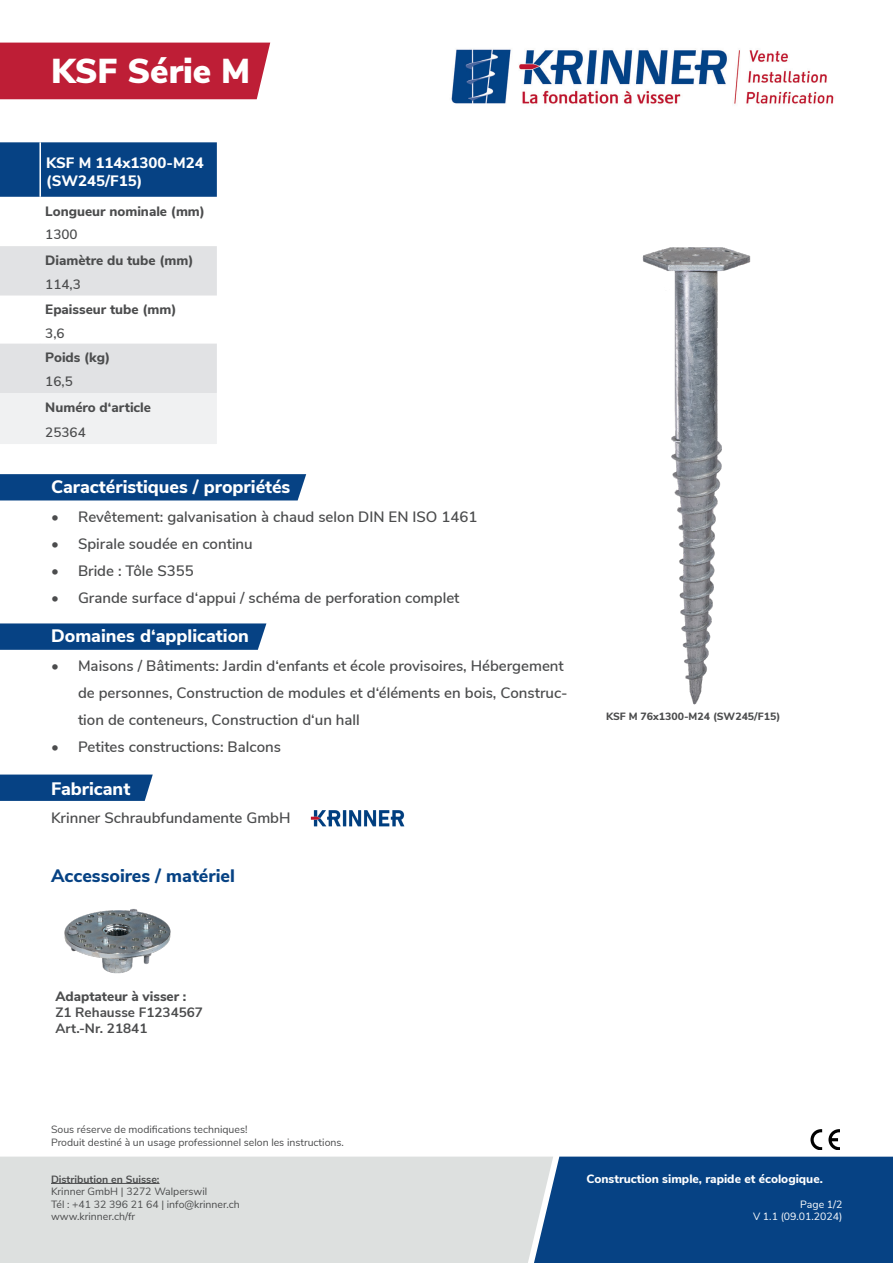
<style>
.page{position:relative;width:893px;height:1263px;background:#fff}
.page>*{position:absolute;margin:0;border:0;box-sizing:border-box;transform-origin:0 0}
.t1{font:900 34.5px "Nunito Sans";color:#fff}
.t2{font:800 18px "Nunito Sans";color:#fff}
.t3{font:800 18px "Nunito Sans";color:#064284}
.t4{font:600 15px/27px "Nunito Sans";color:#4b4c4d}
.Subline{font:800 15px/18px "Nunito Sans";color:#fff}
.Tabelle_fett{font:800 13.5px "Nunito Sans";color:#4b4c4d}
.t5{font:700 13.5px/16.2px "Nunito Sans";color:#4b4c4d}
.Tabelle_normal{font:600 13.5px "Nunito Sans";color:#4b4c4d}
.t6{font:800 12px "Nunito Sans";color:#fff}
.t7{font:10.5px "Nunito Sans";color:#4b4c4d}
.t8{font:800 10.5px "Nunito Sans";color:#4b4c4d}
.t9{font:10.5px "Nunito Sans";color:#fff}
.t10{font:700 10.5px "Nunito Sans";color:#4b4c4d}
</style>
<div class="page">
<div style="left:0;top:474px;width:306px;height:26px;background:#064284"></div>
<svg style="left:0;top:623px;width:266px;height:27px;background:#0f4988"></svg>
<div style="left:0;top:43px;width:270px;height:56px;background:#be1e36"></div>
<div style="left:0;top:1156px;width:534px;height:107px;background:#dde0df"></div>
<div style="left:534px;top:1156px;width:359px;height:107px;background:#064284"></div>
<img style="left:642px;top:247px;width:109px;height:458px">
<svg style="left:810px;top:1129px;width:12px;height:21px"></svg>
<svg style="left:828px;top:1129px;width:11px;height:21px"></svg>
<hr style="left:51px;top:1183px;width:109px;height:1px;background:#4b4c4d">
<svg style="left:0;top:774px;width:153px;height:27px;background:#124b8a"></svg>
<img style="left:310px;top:810px;width:95px;height:17px">
<div style="left:0;top:142px;width:217px;height:55px;background:#064284"></div>
<svg style="left:0;top:246px;width:217px;height:198px"></svg>
<hr style="left:39px;top:142px;width:2px;height:55px;background:#fff">
<img style="left:451px;top:49px;width:383px;height:55px">
<img style="left:64px;top:909px;width:107px;height:65px">
<p class="t1" style="left:51px;top:46px;width:201px">KSF Série M</p>
<p class="Subline" style="left:46px;top:153px;width:159px">KSF M 114x1300-M24 (SW245/F15)</p>
<p class="Tabelle_fett" style="left:45px;top:201px;width:161px">Longueur nominale (mm)</p>
<p class="Tabelle_normal" style="left:45px;top:225px;width:34px">1300</p>
<p class="Tabelle_fett" style="left:45px;top:250px;width:150px">Diamètre du tube (mm)</p>
<p class="Tabelle_normal" style="left:45px;top:274px;width:37px">114,3</p>
<p class="Tabelle_fett" style="left:45px;top:300px;width:133px">Epaisseur tube (mm)</p>
<p class="Tabelle_normal" style="left:45px;top:324px;width:21px">3,6</p>
<p class="Tabelle_fett" style="left:45px;top:348px;width:66px">Poids (kg)</p>
<p class="Tabelle_normal" style="left:45px;top:372px;width:29px">16,5</p>
<p class="Tabelle_fett" style="left:45px;top:397px;width:107px">Numéro d‘article</p>
<p class="Tabelle_normal" style="left:45px;top:423px;width:42px">25364</p>
<p class="t2" style="left:51px;top:473px;width:241px">Caractéristiques / propriétés</p>
<p class="t4" style="left:51px;top:502px;width:428px">• Revêtement: galvanisation à chaud selon DIN EN ISO 1461</p>
<p class="t4" style="left:51px;top:529px;width:203px">• Spirale soudée en continu</p>
<p class="t4" style="left:51px;top:556px;width:144px">• Bride : Tôle S355</p>
<p class="t4" style="left:51px;top:583px;width:410px">• Grande surface d‘appui / schéma de perforation complet</p>
<p class="t2" style="left:51px;top:623px;width:199px">Domaines d‘application</p>
<p class="t4" style="left:78px;top:652px;width:491px;text-indent:-27px">• Maisons / Bâtiments: Jardin d‘enfants et école provisoires, Hébergement de personnes, Construction de modules et d‘éléments en bois, Construc&shy;tion de conteneurs, Construction d‘un hall</p>
<p class="t4" style="left:51px;top:733px;width:232px">• Petites constructions: Balcons</p>
<p class="t2" style="left:51px;top:776px;width:81px">Fabricant</p>
<p class="t4" style="left:51px;top:803px;width:241px">Krinner Schraubfundamente GmbH</p>
<p class="t3" style="left:51px;top:862px;width:185px">Accessoires / matériel</p>
<p class="t8" style="left:606px;top:709px;width:176px">KSF M 76x1300-M24 (SW245/F15)</p>
<p class="Tabelle_fett" style="left:55px;top:986px;width:133px">Adaptateur à visser :</p>
<p class="t5" style="left:55px;top:1003px;width:149px">Z1 Rehausse F1234567<br>Art.-Nr. 21841</p>
<p class="t7" style="left:51px;top:1122px;width:198px">Sous réserve de modifications techniques!</p>
<p class="t7" style="left:51px;top:1134px;width:294px">Produit destiné à un usage professionnel selon les instructions.</p>
<p class="t10" style="left:51px;top:1171px;width:110px">Distribution en Suisse:</p>
<p class="t7" style="left:51px;top:1184px;width:158px">Krinner GmbH | 3272 Walperswil</p>
<p class="t7" style="left:51px;top:1196px;width:190px">Tél : +41 32 396 21 64 | info@krinner.ch</p>
<p class="t7" style="left:51px;top:1209px;width:86px">www.krinner.ch/fr</p>
<p class="t6" style="left:586px;top:1170px;width:238px">Construction simple, rapide et écologique.</p>
<p class="t9" style="left:800px;top:1197px;width:44px">Page 1/2</p>
<p class="t9" style="left:753px;top:1209px;width:91px">V 1.1 (09.01.2024)</p>
</div>
